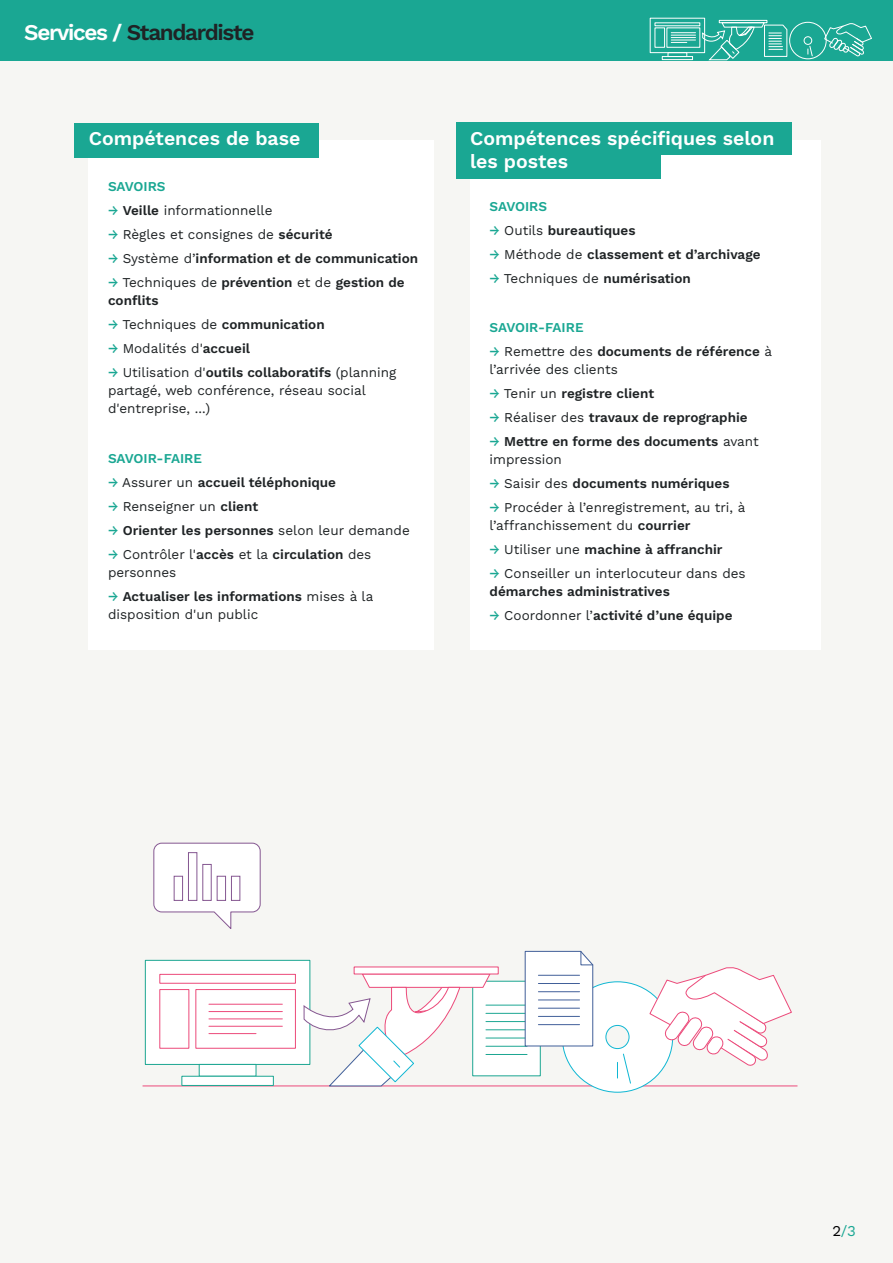
<style>
.page{position:relative;width:893px;height:1263px;background:#f6f6f3}
.page>*{position:absolute;margin:0;border:0;box-sizing:border-box;transform-origin:0 0}
.t1{font:600 22.5px "Work Sans";letter-spacing:-.06em;color:#1f2325}
.t2{font:600 19.5px/23.4px "Work Sans";color:#fff}
.t3{font:15px "Work Sans";color:#1aa793}
.t4{font:13.5px/18px "Work Sans";color:#1f2325}
.t5{font:600 13.5px/18px "Work Sans";color:#1f2325}
.t6{font:600 13.5px "Work Sans";color:#1aa793}
.s1{color:#fff}
.s2{font-weight:500;color:#1aa793}
.s3{font-weight:600}
.s4{font-weight:400}
.s5{color:#000001}
</style>
<div class="page">
<hr style="left:143px;top:1085px;width:654px;height:1px;background:#ec4a7a">
<svg style="left:153px;top:842px;width:108px;height:87px"></svg>
<div style="left:174px;top:876px;width:9px;height:25px;background:#fff;border:1px solid #855791"></div>
<div style="left:188px;top:852px;width:9px;height:49px;background:#fff;border:1px solid #855791"></div>
<div style="left:202px;top:864px;width:10px;height:37px;background:#fff;border:1px solid #855791"></div>
<div style="left:217px;top:876px;width:9px;height:25px;background:#fff;border:1px solid #855791"></div>
<div style="left:231px;top:876px;width:9px;height:25px;background:#fff;border:1px solid #855791"></div>
<div style="left:145px;top:960px;width:165px;height:105px;background:#fff;border:1px solid #1ca692"></div>
<div style="left:199px;top:1064px;width:57px;height:13px;background:#fff;border:1px solid #1ca692"></div>
<div style="left:181px;top:1076px;width:93px;height:10px;background:#fff;border:1px solid #1ca692"></div>
<div style="left:159px;top:974px;width:137px;height:10px;background:#fff;border:1px solid #ec4a7a"></div>
<div style="left:159px;top:989px;width:30px;height:60px;background:#fff;border:1px solid #ec4a7a"></div>
<div style="left:195px;top:989px;width:101px;height:60px;background:#fff;border:1px solid #ec4a7a"></div>
<hr style="left:209px;top:1004px;width:73px;height:1px;background:#ec4a7a">
<hr style="left:209px;top:1011px;width:73px;height:1px;background:#ec4a7a">
<hr style="left:209px;top:1018px;width:73px;height:1px;background:#ec4a7a">
<hr style="left:209px;top:1026px;width:73px;height:1px;background:#ec4a7a">
<hr style="left:209px;top:1033px;width:47px;height:1px;background:#ec4a7a">
<svg style="left:303px;top:950px;width:490px;height:143px"></svg>
<hr style="left:538px;top:975px;width:41px;height:1px;background:#415f99">
<hr style="left:538px;top:983px;width:41px;height:1px;background:#415f99">
<hr style="left:538px;top:991px;width:41px;height:1px;background:#415f99">
<hr style="left:538px;top:999px;width:41px;height:1px;background:#415f99">
<hr style="left:538px;top:1008px;width:41px;height:1px;background:#415f99">
<hr style="left:538px;top:1016px;width:41px;height:1px;background:#415f99">
<hr style="left:538px;top:1024px;width:41px;height:1px;background:#415f99">
<div style="left:470px;top:140px;width:351px;height:509px;background:#fff"></div>
<div style="left:89px;top:140px;width:345px;height:509px;background:#fff"></div>
<div style="left:74px;top:123px;width:244px;height:34px;background:#1aa793"></div>
<div style="left:456px;top:122px;width:336px;height:33px;background:#1aa793"></div>
<div style="left:456px;top:144px;width:204px;height:34px;background:#1aa793"></div>
<div style="left:0;top:0;width:893px;height:61px;background:#1aa793"></div>
<div style="left:668px;top:52px;width:19px;height:5px;border:1px solid #fff"></div>
<div style="left:662px;top:56px;width:31px;height:4px;border:1px solid #fff"></div>
<div style="left:655px;top:27px;width:10px;height:21px;border:1px solid #fff"></div>
<div style="left:666px;top:27px;width:34px;height:21px;border:1px solid #fff"></div>
<svg style="left:671px;top:32px;width:24px;height:11px"></svg>
<div style="left:719px;top:20px;width:48px;height:3px;border:1px solid #fff"></div>
<svg style="left:702px;top:22px;width:170px;height:39px"></svg>
<h1 class="t1" style="left:24px;top:15px;width:232px"><span class="s1">Services /</span> Standardiste</h1>
<h2 class="t2" style="left:89px;top:126px;width:213px">Compétences de base</h2>
<p class="t6" style="left:108px;top:176px;width:59px">SAVOIRS</p>
<p class="t4" style="left:108px;top:201px;width:166px"><span class="s2">→</span> <span class="s3">Veille</span> informationnelle</p>
<p class="t4" style="left:108px;top:225px;width:226px"><span class="s2">→</span> Règles et consignes de <span class="s3">sécurité</span></p>
<p class="t5" style="left:108px;top:249px;width:312px"><span class="s2">→</span> <span class="s4">Système d’</span>information et de communication</p>
<p class="t5" style="left:108px;top:273px;width:298px"><span class="s2">→</span> <span class="s4">Techniques de</span> prévention <span class="s4">et de</span> gestion de conflits</p>
<p class="t5" style="left:108px;top:315px;width:218px"><span class="s2">→</span> <span class="s4">Techniques de</span> communication</p>
<p class="t4" style="left:108px;top:339px;width:144px"><span class="s2">→</span> Modalités d'<span class="s3">accueil</span></p>
<p class="t4" style="left:108px;top:363px;width:290px"><span class="s2">→</span> Utilisation d'<span class="s3">outils collaboratifs</span> (planning partagé, web conférence, réseau social d'entreprise, ...)</p>
<p class="t6" style="left:108px;top:448px;width:95px">SAVOIR-FAIRE</p>
<p class="t5" style="left:108px;top:473px;width:230px"><span class="s2">→</span> <span class="s4">Assurer un</span> accueil téléphonique</p>
<p class="t4" style="left:108px;top:497px;width:152px"><span class="s2">→</span> Renseigner un <span class="s3">client</span></p>
<p class="t5" style="left:108px;top:521px;width:303px"><span class="s2">→</span> Orienter les personnes <span class="s4">selon leur demande</span></p>
<p class="t4" style="left:108px;top:545px;width:265px"><span class="s2">→</span> Contrôler l'<span class="s3">accès</span> et la <span class="s3">circulation</span> des personnes</p>
<p class="t4" style="left:108px;top:587px;width:267px"><span class="s2">→</span> <span class="s3">Actualiser les informations</span> mises à la disposition d'un public</p>
<h2 class="t2" style="left:470px;top:126px;width:306px">Compétences spécifiques selon les postes</h2>
<p class="t6" style="left:490px;top:196px;width:59px">SAVOIRS</p>
<p class="t5" style="left:490px;top:221px;width:147px"><span class="s2">→</span> <span class="s4">Outils</span> bureautiques</p>
<p class="t5" style="left:490px;top:245px;width:273px"><span class="s2">→</span> <span class="s4">Méthode de</span> classement et d’archivage</p>
<p class="t4" style="left:490px;top:269px;width:203px"><span class="s2">→</span> Techniques de <span class="s3">numérisation</span></p>
<p class="t6" style="left:490px;top:317px;width:95px">SAVOIR-FAIRE</p>
<p class="t4" style="left:490px;top:342px;width:284px"><span class="s2">→</span> Remettre des <span class="s3">documents de référence</span> à l’arrivée des clients</p>
<p class="t5" style="left:490px;top:384px;width:166px"><span class="s2">→</span> <span class="s4">Tenir un</span> registre client</p>
<p class="t5" style="left:490px;top:408px;width:260px"><span class="s2">→</span> <span class="s4">Réaliser des</span> travaux de reprographie</p>
<p class="t5" style="left:490px;top:432px;width:271px"><span class="s2">→</span> Mettre en forme des documents <span class="s4">avant impression</span></p>
<p class="t5" style="left:490px;top:474px;width:242px"><span class="s2">→</span> <span class="s4">Saisir des</span> documents numériques</p>
<p class="t4" style="left:490px;top:498px;width:257px"><span class="s2">→</span> Procéder à l’enregistrement, au tri, à l’affranchissement du <span class="s3">courrier</span></p>
<p class="t5" style="left:490px;top:540px;width:235px"><span class="s2">→</span> <span class="s4">Utiliser une</span> machine à affranchir</p>
<p class="t4" style="left:490px;top:564px;width:258px"><span class="s2">→</span> Conseiller un interlocuteur dans des <span class="s3">démarches administratives</span></p>
<p class="t5" style="left:490px;top:606px;width:244px"><span class="s2">→</span> <span class="s4">Coordonner l’</span>activité d’une équipe</p>
<p class="t3" style="left:832px;top:1220px;width:25px"><span class="s5">2</span>/3</p>
</div>
